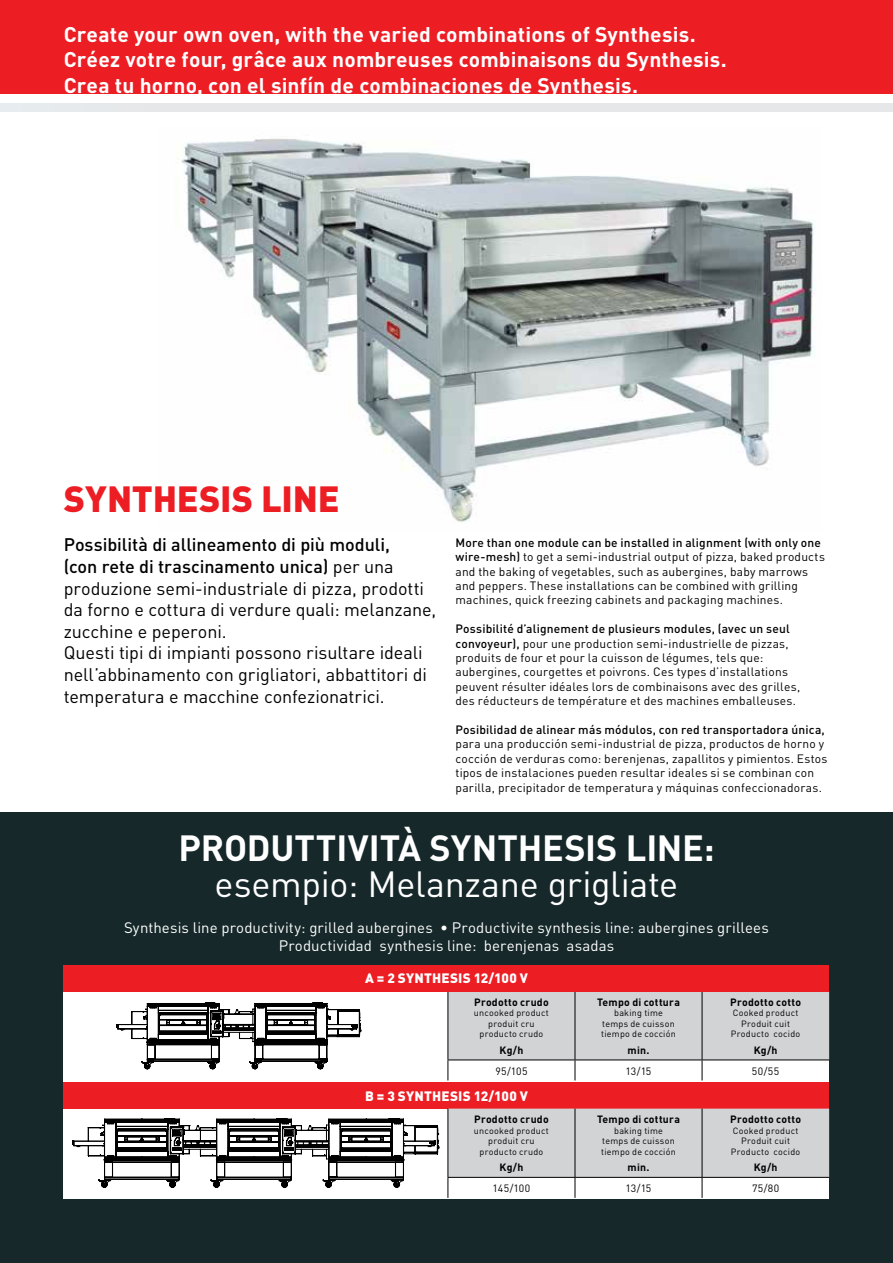
<style>
.page{position:relative;width:893px;height:1263px;background:#fff}
.page>*{position:absolute;margin:0;border:0;box-sizing:border-box;transform-origin:0 0}
.t1{font:700 36px "DIN";letter-spacing:-.005em;color:#fff}
.t2{font:36px "DIN";letter-spacing:-.01em;color:#fff}
.t3{font:900 36px "DIN";letter-spacing:-.005em;color:#ed1d24}
.t4{font:700 21px/25.5px "DIN";letter-spacing:.01em;color:#fff}
.t5{font:18px/21.6px "DIN";letter-spacing:-.005em;color:#000}
.t6{font:15px/18px "DIN";letter-spacing:.005em;color:#fff;text-align:center}
.t7{font:900 13.5px "DIN";letter-spacing:.01em;color:#fff}
.t8{font:12px/14.4px "DIN";letter-spacing:.015em;color:#000}
.t9{font:500 12px "DIN";letter-spacing:.015em;color:#000}
.t10{font:700 10.5px "DIN";letter-spacing:.02em;color:#000}
.t11{font:10.5px "DIN";letter-spacing:.025em;color:#000}
.t12{font:9px/10.5px "DIN";letter-spacing:.03em;color:#000;text-align:center}
.s1{font-weight:500}
</style>
<div class="page">
<div style="left:0;top:0;width:893px;height:94px;background:#ed1d24"></div>
<div style="left:0;top:812px;width:893px;height:451px;background:#16282a"></div>
<div style="left:64px;top:965px;width:765px;height:234px;background:#fff"></div>
<div style="left:64px;top:1082px;width:765px;height:26px;background:#ed1d24"></div>
<img style="left:181px;top:138px;width:634px;height:384px">
<svg style="left:448px;top:1108px;width:381px;height:90px"></svg>
<svg style="left:448px;top:992px;width:381px;height:88px"></svg>
<svg style="left:72px;top:1118px;width:367px;height:69px"></svg>
<svg style="left:116px;top:1002px;width:246px;height:67px"></svg>
<div style="left:0;top:103px;width:893px;height:9px;background:#e6e7e8"></div>
<div style="left:64px;top:965px;width:765px;height:27px;background:#ed1d24"></div>
<h2 class="t4" style="left:64px;top:21px;width:665px">Create your own oven, with the varied combinations of Synthesis.<br>Créez votre four, grâce aux nombreuses combinaisons du Synthesis.<br>Crea tu horno, con el sinfín de combinaciones de Synthesis.</h2>
<h1 class="t3" style="left:64px;top:475px;width:277px">SYNTHESIS LINE</h1>
<p class="t5" style="left:64px;top:534px;width:374px"><span class="s1">Possibilità di allineamento di più moduli,<br>(con rete di trascinamento unica)</span> per una produzione semi-industriale di pizza, prodotti da forno e cottura di verdure quali: melanzane, zucchine e peperoni.<br>Questi tipi di impianti possono risultare ideali nell’abbinamento con grigliatori, abbattitori di temperatura e macchine confezionatrici.</p>
<p class="t8" style="left:455px;top:535px;width:371px"><span class="s1">More than one module can be installed in alignment (with only one wire-mesh)</span> to get a semi-industrial output of pizza, baked products and the baking of vegetables, such as aubergines, baby marrows and peppers. These installations can be combined with grilling machines, quick freezing cabinets and packaging machines.</p>
<p class="t8" style="left:455px;top:621px;width:346px"><span class="s1">Possibilité d’alignement de plusieurs modules, (avec un seul convoyeur),</span> pour une production semi-industrielle de pizzas, produits de four et pour la cuisson de légumes, tels que: aubergines, courgettes et poivrons. Ces types d’installations peuvent résulter idéales lors de combinaisons avec des grilles, des réducteurs de température et des machines emballeuses.</p>
<p class="t9" style="left:455px;top:722px;width:371px">Posibilidad de alinear más módulos, con red transportadora única,</p>
<p class="t8" style="left:455px;top:737px;width:373px">para una producción semi-industrial de pizza, productos de horno y cocción de verduras como: berenjenas, zapallitos y pimientos. Estos tipos de instalaciones pueden resultar ideales si se combinan con parilla, precipitador de temperatura y máquinas confeccionadoras.</p>
<h1 class="t1" style="left:178px;top:824px;width:538px">PRODUTTIVITÀ SYNTHESIS LINE:</h1>
<h1 class="t2" style="left:215px;top:861px;width:465px">esempio: Melanzane grigliate</h1>
<p class="t6" style="left:124px;top:918px;width:646px">Synthesis line productivity: grilled aubergines • Productivite synthesis line: aubergines grillees<br>Productividad synthesis line: berenjenas asadas</p>
<p class="t7" style="left:365px;top:969px;width:164px">A = 2 SYNTHESIS 12/100 V</p>
<p class="t10" style="left:474px;top:995px;width:76px">Prodotto crudo</p>
<p class="t12" style="left:474px;top:1008px;width:76px">uncooked product produit cru producto crudo</p>
<p class="t10" style="left:500px;top:1043px;width:25px">Kg/h</p>
<p class="t10" style="left:597px;top:995px;width:84px">Tempo di cottura</p>
<p class="t12" style="left:601px;top:1008px;width:76px">baking time temps de cuisson tiempo de cocción</p>
<p class="t10" style="left:628px;top:1043px;width:23px">min.</p>
<p class="t10" style="left:730px;top:995px;width:72px">Prodotto cotto</p>
<p class="t12" style="left:731px;top:1008px;width:71px">Cooked product<br>Produit cuit<br>Producto cocido</p>
<p class="t10" style="left:754px;top:1043px;width:25px">Kg/h</p>
<p class="t11" style="left:495px;top:1064px;width:34px">95/105</p>
<p class="t11" style="left:626px;top:1064px;width:27px">13/15</p>
<p class="t11" style="left:752px;top:1064px;width:29px">50/55</p>
<p class="t7" style="left:365px;top:1087px;width:164px">B = 3 SYNTHESIS 12/100 V</p>
<p class="t10" style="left:474px;top:1113px;width:76px">Prodotto crudo</p>
<p class="t12" style="left:474px;top:1125px;width:76px">uncooked product produit cru producto crudo</p>
<p class="t10" style="left:500px;top:1161px;width:25px">Kg/h</p>
<p class="t10" style="left:597px;top:1113px;width:84px">Tempo di cottura</p>
<p class="t12" style="left:601px;top:1125px;width:76px">baking time temps de cuisson tiempo de cocción</p>
<p class="t10" style="left:628px;top:1161px;width:23px">min.</p>
<p class="t10" style="left:730px;top:1113px;width:72px">Prodotto cotto</p>
<p class="t12" style="left:731px;top:1125px;width:71px">Cooked product<br>Produit cuit<br>Producto cocido</p>
<p class="t10" style="left:754px;top:1161px;width:25px">Kg/h</p>
<p class="t11" style="left:492px;top:1181px;width:39px">145/100</p>
<p class="t11" style="left:626px;top:1181px;width:27px">13/15</p>
<p class="t11" style="left:752px;top:1181px;width:29px">75/80</p>
</div>
